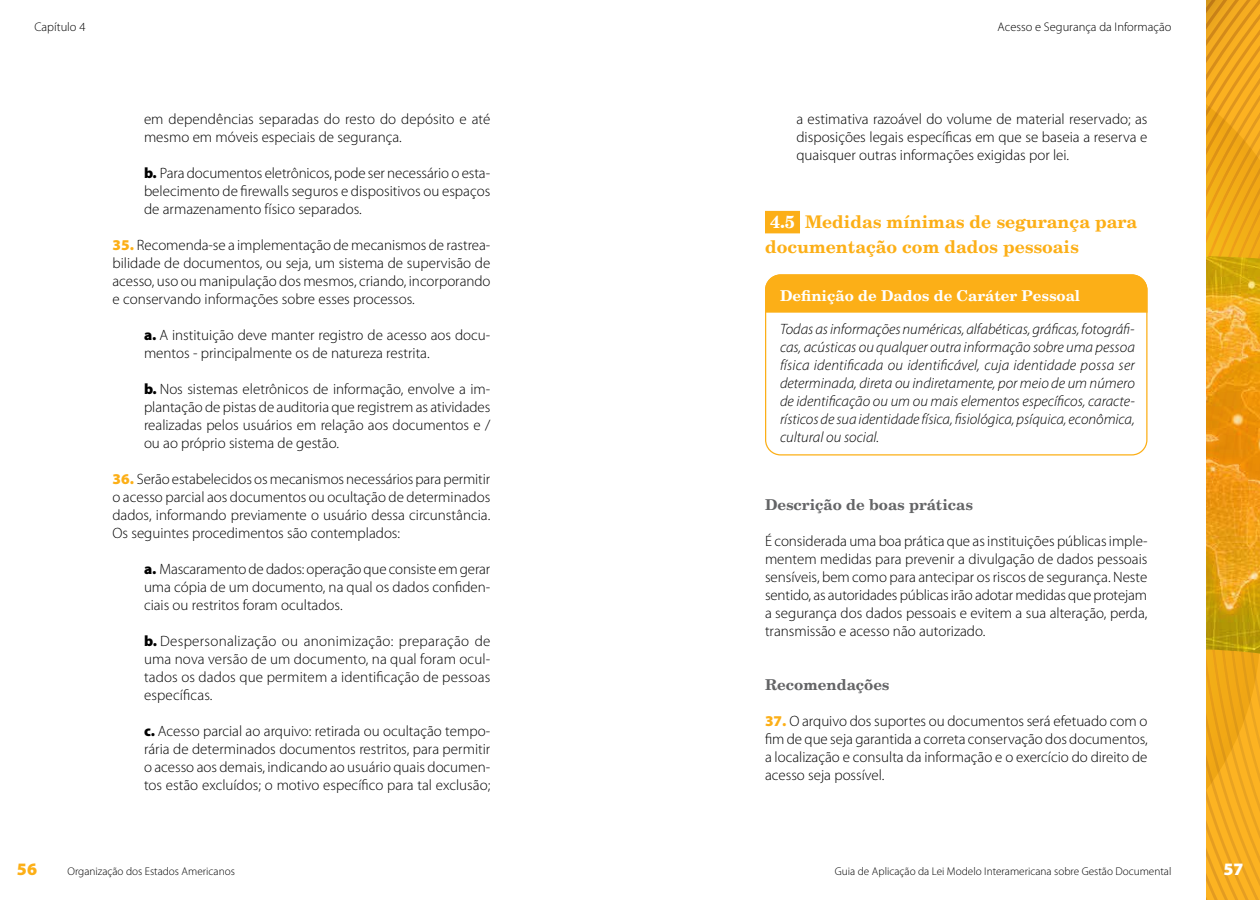
<style>
.page{position:relative;width:1260px;height:900px;background:#fff}
.page>*{position:absolute;margin:0;border:0;box-sizing:border-box;transform-origin:0 0}
.t1{font:700 17.5px/25px "New Century Schlbk";color:#fcaf17}
.t2{font:900 17.5px "Myriad Pro";color:#fcaf17}
.t3{font:900 17.5px "Myriad Pro";color:#fff}
.t4{font:300 15px/18px "Myriad Pro";color:#000;text-align:justify}
.t5{font:italic 300 15px/18px "Myriad Pro";color:#000;text-align:justify}
.t6{font:700 15px "New Century Schlbk";color:#636466}
.t7{font:700 15px "New Century Schlbk";color:#fff}
.t8{font:300 12.5px "Myriad Pro";color:#000}
.t9{font:300 11.25px "Myriad Pro";color:#000}
.s1{font-weight:900}
.s2{font-weight:900;color:#fcaf17}
.s3{color:#fff}
</style>
<div class="page">
<svg style="left:1206px;top:0;width:54px;height:900px;background:#efa71c"></svg>
<img style="left:1206px;top:256px;width:54px;height:401px">
<div style="left:765px;top:211px;width:35px;height:22px;background:#fcaf17"></div>
<div style="left:765px;top:276px;width:381px;height:37px;background:#fcaf17"></div>
<div style="left:765px;top:274px;width:383px;height:182px;border:1px solid #fcaf17;border-radius:15px"></div>
<p class="t8" style="left:35px;top:20px;width:52px">Capítulo 4</p>
<p class="t8" style="left:998px;top:20px;width:175px">Acesso e Segurança da Informação</p>
<p class="t4" style="left:144px;top:110px;width:348px">em dependências separadas do resto do depósito e até mesmo em móveis especiais de segurança.</p>
<p class="t4" style="left:144px;top:164px;width:348px"><span class="s1">b.</span> Para documentos eletrônicos, pode ser necessário o esta&shy;belecimento de firewalls seguros e dispositivos ou espaços de armazenamento físico separados.</p>
<p class="t4" style="left:112px;top:236px;width:380px"><span class="s2">35.</span> Recomenda-se a implementação de mecanismos de rastrea&shy;bilidade de documentos, ou seja, um sistema de supervisão de acesso, uso ou manipulação dos mesmos, criando, incorporando e conservando informações sobre esses processos.</p>
<p class="t4" style="left:144px;top:326px;width:348px"><span class="s1">a.</span> A instituição deve manter registro de acesso aos docu&shy;mentos - principalmente os de natureza restrita.</p>
<p class="t4" style="left:144px;top:380px;width:348px"><span class="s1">b.</span> Nos sistemas eletrônicos de informação, envolve a im&shy;plantação de pistas de auditoria que registrem as atividades realizadas pelos usuários em relação aos documentos e / ou ao próprio sistema de gestão.</p>
<p class="t4" style="left:112px;top:470px;width:379px"><span class="s2">36.</span> Serão estabelecidos os mecanismos necessários para permitir o acesso parcial aos documentos ou ocultação de determinados dados, informando previamente o usuário dessa circunstância.<br>Os seguintes procedimentos são contemplados:</p>
<p class="t4" style="left:144px;top:560px;width:348px"><span class="s1">a.</span> Mascaramento de dados: operação que consiste em gerar uma cópia de um documento, na qual os dados confiden&shy;ciais ou restritos foram ocultados.</p>
<p class="t4" style="left:144px;top:632px;width:348px"><span class="s1">b.</span> Despersonalização ou anonimização: preparação de uma nova versão de um documento, na qual foram ocul&shy;tados os dados que permitem a identificação de pessoas específicas.</p>
<p class="t4" style="left:144px;top:722px;width:348px"><span class="s1">c.</span> Acesso parcial ao arquivo: retirada ou ocultação tempo&shy;rária de determinados documentos restritos, para permitir o acesso aos demais, indicando ao usuário quais documen&shy;tos estão excluídos; o motivo específico para tal exclusão;</p>
<p class="t4" style="left:797px;top:110px;width:352px">a estimativa razoável do volume de material reservado; as disposições legais específicas em que se baseia a reserva e quaisquer outras informações exigidas por lei.</p>
<p class="t1" style="left:765px;top:210px;width:374px"><span class="s3">4.5</span> Medidas mínimas de segurança para documentação com dados pessoais</p>
<p class="t7" style="left:780px;top:286px;width:302px">Definição de Dados de Caráter Pessoal</p>
<p class="t5" style="left:780px;top:320px;width:356px">Todas as informações numéricas, alfabéticas, gráficas, fotográfi&shy;cas, acústicas ou qualquer outra informação sobre uma pessoa física identificada ou identificável, cuja identidade possa ser determinada, direta ou indiretamente, por meio de um número de identificação ou um ou mais elementos específicos, caracte&shy;rísticos de sua identidade física, fisiológica, psíquica, econômica, cultural ou social.</p>
<p class="t6" style="left:765px;top:495px;width:209px">Descrição de boas práticas</p>
<p class="t4" style="left:765px;top:532px;width:384px">É considerada uma boa prática que as instituições públicas imple&shy;mentem medidas para prevenir a divulgação de dados pessoais sensíveis, bem como para antecipar os riscos de segurança. Neste sentido, as autoridades públicas irão adotar medidas que protejam a segurança dos dados pessoais e evitem a sua alteração, perda, transmissão e acesso não autorizado.</p>
<p class="t6" style="left:765px;top:675px;width:126px">Recomendações</p>
<p class="t4" style="left:765px;top:712px;width:384px"><span class="s2">37.</span> O arquivo dos suportes ou documentos será efetuado com o fim de que seja garantida a correta conservação dos documentos, a localização e consulta da informação e o exercício do direito de acesso seja possível.</p>
<p class="t2" style="left:17px;top:858px;width:22px">56</p>
<p class="t9" style="left:68px;top:865px;width:169px">Organização dos Estados Americanos</p>
<p class="t3" style="left:1223px;top:858px;width:22px">57</p>
<p class="t9" style="left:835px;top:865px;width:338px">Guia de Aplicação da Lei Modelo Interamericana sobre Gestão Documental</p>
</div>
